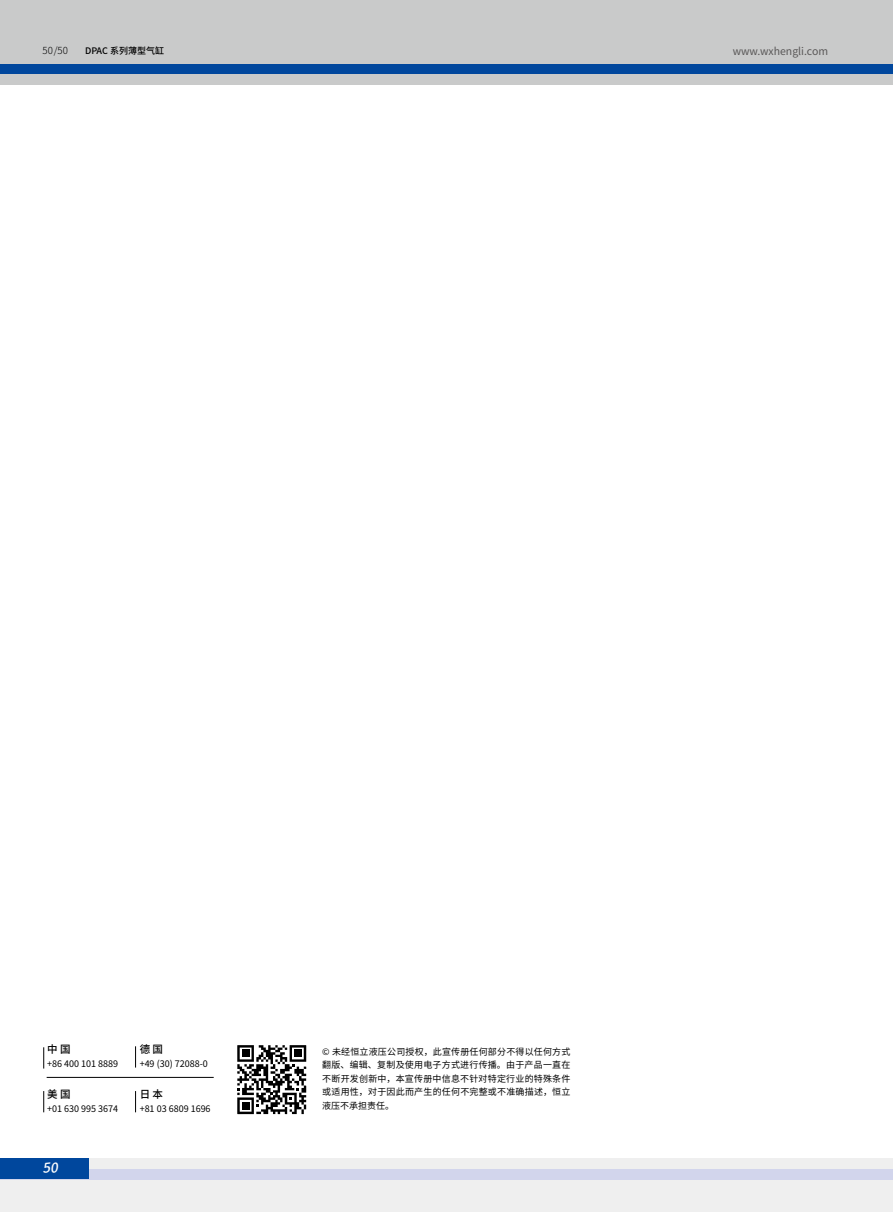
<style>
.page{position:relative;width:893px;height:1212px;background:#fff}
.page>*{position:absolute;margin:0;border:0;box-sizing:border-box;transform-origin:0 0}
.t1{font:10.5px "Noto Sans Hans";color:#595757}
.t2{font:500 10.5px "Noto Sans Hans";color:#000}
.t3{font:300 9.75px "Noto Sans Hans";color:#000}
.t4{font:9px/13.5px "Noto Sans Hans";color:#000;text-align:justify}
.t5{font:500 9px "Noto Sans Hans";color:#000}
.t6{font:500 9px "Source Han Sans CN";color:#000}
.s1{font-family:"Source Han Sans CN"}
</style>
<div class="page">
<div style="left:0;top:0;width:893px;height:64px;background:#c9caca"></div>
<div style="left:0;top:1169px;width:893px;height:43px;background:#efefef"></div>
<div style="left:0;top:1158px;width:893px;height:11px;background:#efefef"></div>
<div style="left:0;top:1169px;width:893px;height:10px;background:#d2d5ec"></div>
<div style="left:0;top:64px;width:893px;height:10px;background:#00479d"></div>
<div style="left:0;top:74px;width:893px;height:11px;background:#c9caca"></div>
<div style="left:0;top:1158px;width:88px;height:21px;background:#00479d"></div>
<hr style="left:47px;top:1077px;width:167px;height:1px;background:#000">
<svg style="left:43px;top:1047px;width:1px;height:21px"></svg>
<svg style="left:43px;top:1091px;width:1px;height:21px"></svg>
<svg style="left:135px;top:1046px;width:1px;height:21px"></svg>
<svg style="left:135px;top:1091px;width:1px;height:21px"></svg>
<svg style="left:237px;top:1045px;width:69px;height:69px"></svg>
<div style="left:242px;top:1102px;width:7px;height:7px;background:#000"></div>
<div style="left:294px;top:1050px;width:7px;height:7px;background:#000"></div>
<div style="left:242px;top:1050px;width:7px;height:7px;background:#000"></div>
<p class="t3" style="left:43px;top:45px;width:28px"><span class="s1">50</span> /12</p>
<p class="t5" style="left:86px;top:45px;width:90px">HSBC 系列双作用气缸</p>
<p class="t1" style="left:734px;top:45px;width:97px">www.wxhengli.com</p>
<p class="t3" style="left:44px;top:45px;width:26px">12 <span class="s1">50</span></p>
<p class="t6" style="left:85px;top:46px;width:81px">DPAC 系列薄型气缸</p>
<p class="t2" style="left:47px;top:1043px;width:25px">中 国</p>
<p class="t4" style="left:47px;top:1057px;width:72px">+86 400 101 8889</p>
<p class="t2" style="left:47px;top:1088px;width:25px">美 国</p>
<p class="t4" style="left:47px;top:1102px;width:72px">+01 630 995 3674</p>
<p class="t2" style="left:140px;top:1043px;width:25px">德 国</p>
<p class="t4" style="left:140px;top:1057px;width:70px">+49 (30) 72088-0</p>
<p class="t2" style="left:140px;top:1088px;width:25px">日 本</p>
<p class="t4" style="left:140px;top:1102px;width:72px">+81 03 6809 1696</p>
<p class="t4" style="left:322px;top:1045px;width:250px">© 未经恒立液压公司授权，此宣传册任何部分不得以任何方式翻版、编辑、复制及使用电子方式进行传播。由于产品一直在不断开发创新中，本宣传册中信息不针对特定行业的特殊条件或适用性，对于因此而产生的任何不完整或不准确描述，恒立液压不承担责任。</p>
</div>
